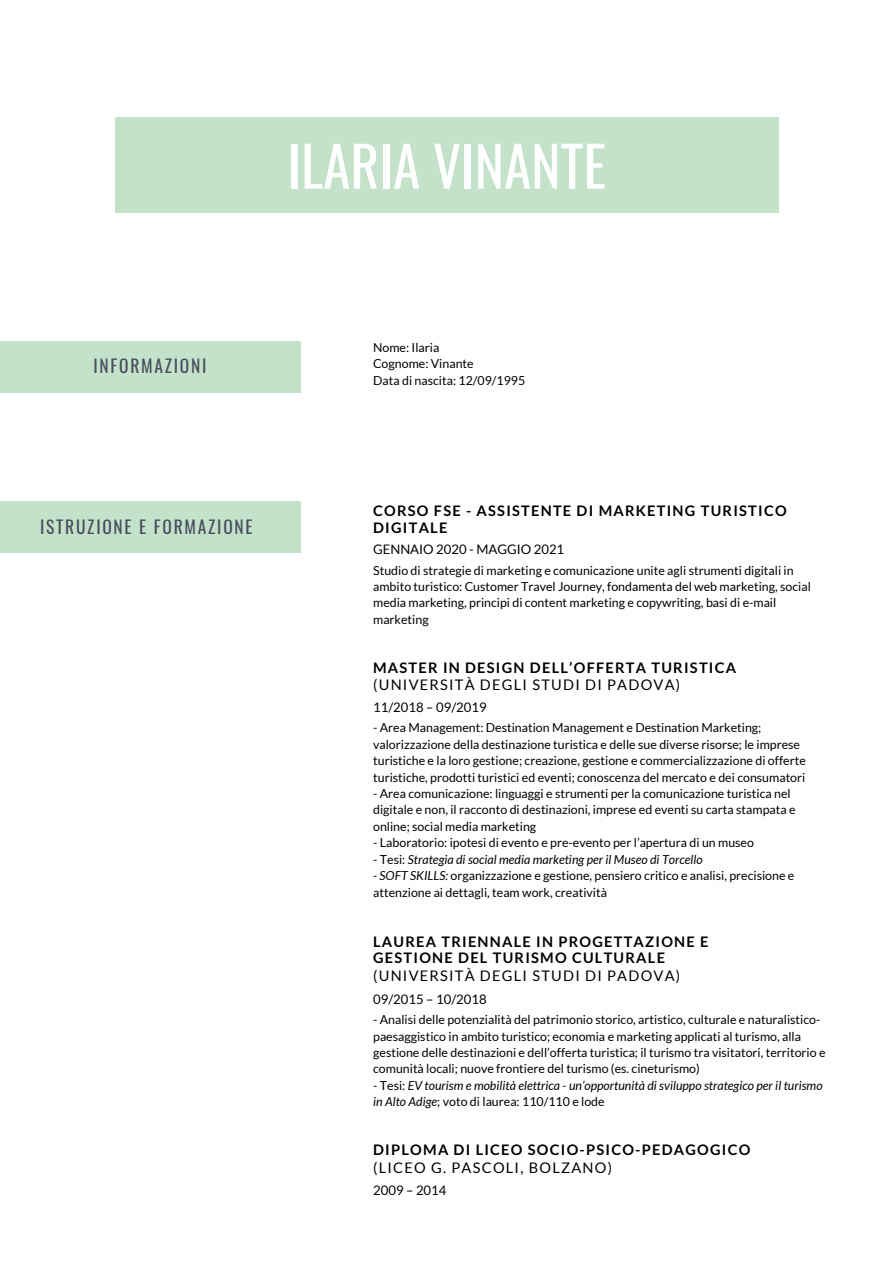
<style>
.page{position:relative;width:893px;height:1264px;background:#fff}
.page>*{position:absolute;margin:0;border:0;box-sizing:border-box;transform-origin:0 0}
.t1{font:55.5px "Oswald";color:#fff}
.t2{font:17.55px "Oswald";letter-spacing:.1em;color:#494e5f}
.t3{font:700 14.55px/17.5px "Lato";letter-spacing:.085em;color:#000}
.t4{font:13.2px "Lato";color:#000}
.t5{font:12.45px/16.4px "Lato";color:#000}
.t6{font:italic 12.45px/16.4px "Lato";color:#000}
.s1{font-weight:400}
.s2{font-style:normal}
.s3{font-style:italic}
</style>
<div class="page">
<div style="left:0;top:501px;width:300px;height:52px;background:#c4e2ca"></div>
<div style="left:0;top:341px;width:300px;height:52px;background:#c4e2ca"></div>
<div style="left:115px;top:117px;width:663px;height:95px;background:#c4e2ca"></div>
<p class="t1" style="left:287px;top:122px;width:320px">ILARIA VINANTE</p>
<p class="t2" style="left:93px;top:352px;width:114px">INFORMAZIONI</p>
<h1 class="t2" style="left:40px;top:513px;width:214px">ISTRUZIONE E FORMAZIONE</h1>
<p class="t5" style="left:373px;top:339px;width:68px">Nome: Ilaria</p>
<h4 class="t5" style="left:373px;top:355px;width:102px">Cognome: Vinante</h4>
<h5 class="t5" style="left:373px;top:371px;width:154px">Data di nascita: 12/09/1995</h5>
<h5 class="t3" style="left:373px;top:501px;width:415px">CORSO FSE - ASSISTENTE DI MARKETING TURISTICO<br>DIGITALE</h5>
<h4 class="t4" style="left:373px;top:541px;width:192px">GENNAIO 2020 - MAGGIO 2021</h4>
<p class="t5" style="left:373px;top:561px;width:439px">Studio di strategie di marketing e comunicazione unite agli strumenti digitali in ambito turistico: Customer Travel Journey, fondamenta del web marketing, social media marketing, principi di content marketing e copywriting, basi di e-mail marketing</p>
<h6 class="t3" style="left:373px;top:658px;width:364px">MASTER IN DESIGN DELL’OFFERTA TURISTICA <span class="s1">(UNIVERSITÀ DEGLI STUDI DI PADOVA)</span></h6>
<h3 class="t4" style="left:373px;top:699px;width:115px">11/2018 – 09/2019</h3>
<h2 class="t5" style="left:373px;top:719px;width:434px">- Area Management: Destination Management e Destination Marketing; valorizzazione della destinazione turistica e delle sue diverse risorse; le imprese turistiche e la loro gestione; creazione, gestione e commercializzazione di offerte turistiche, prodotti turistici ed eventi; conoscenza del mercato e dei consumatori</h2>
<p class="t5" style="left:373px;top:785px;width:424px">- Area comunicazione: linguaggi e strumenti per la comunicazione turistica nel digitale e non, il racconto di destinazioni, imprese ed eventi su carta stampata e online; social media marketing</p>
<p class="t5" style="left:373px;top:834px;width:382px">- Laboratorio: ipotesi di evento e pre-evento per l’apertura di un museo</p>
<p class="t6" style="left:373px;top:850px;width:331px"><span class="s2">- Tesi:</span> Strategia di social media marketing per il Museo di Torcello</p>
<h2 class="t5" style="left:373px;top:867px;width:423px"><span class="s3">- SOFT SKILLS:</span> organizzazione e gestione, pensiero critico e analisi, precisione e attenzione ai dettagli, team work, creatività</h2>
<p class="t3" style="left:373px;top:932px;width:337px;line-height:17px">LAUREA TRIENNALE IN PROGETTAZIONE E<br>GESTIONE DEL TURISMO CULTURALE <span class="s1">(UNIVERSITÀ DEGLI STUDI DI PADOVA)</span></p>
<h5 class="t4" style="left:373px;top:990px;width:115px">09/2015 – 10/2018</h5>
<p class="t5" style="left:373px;top:1011px;width:454px">- Analisi delle potenzialità del patrimonio storico, artistico, culturale e naturalistico&shy;paesaggistico in ambito turistico; economia e marketing applicati al turismo, alla gestione delle destinazioni e dell’offerta turistica; il turismo tra visitatori, territorio e comunità locali; nuove frontiere del turismo (es. cineturismo)</p>
<h4 class="t6" style="left:373px;top:1076px;width:451px"><span class="s2">- Tesi:</span> EV tourism e mobilità elettrica - un’opportunità di sviluppo strategico per il turismo in Alto Adige<span class="s2">; voto di laurea: 110/110 e lode</span></h4>
<p class="t3" style="left:373px;top:1140px;width:379px">DIPLOMA DI LICEO SOCIO-PSICO-PEDAGOGICO <span class="s1">(LICEO G. PASCOLI, BOLZANO)</span></p>
<p class="t4" style="left:373px;top:1181px;width:75px">2009 – 2014</p>
</div>
